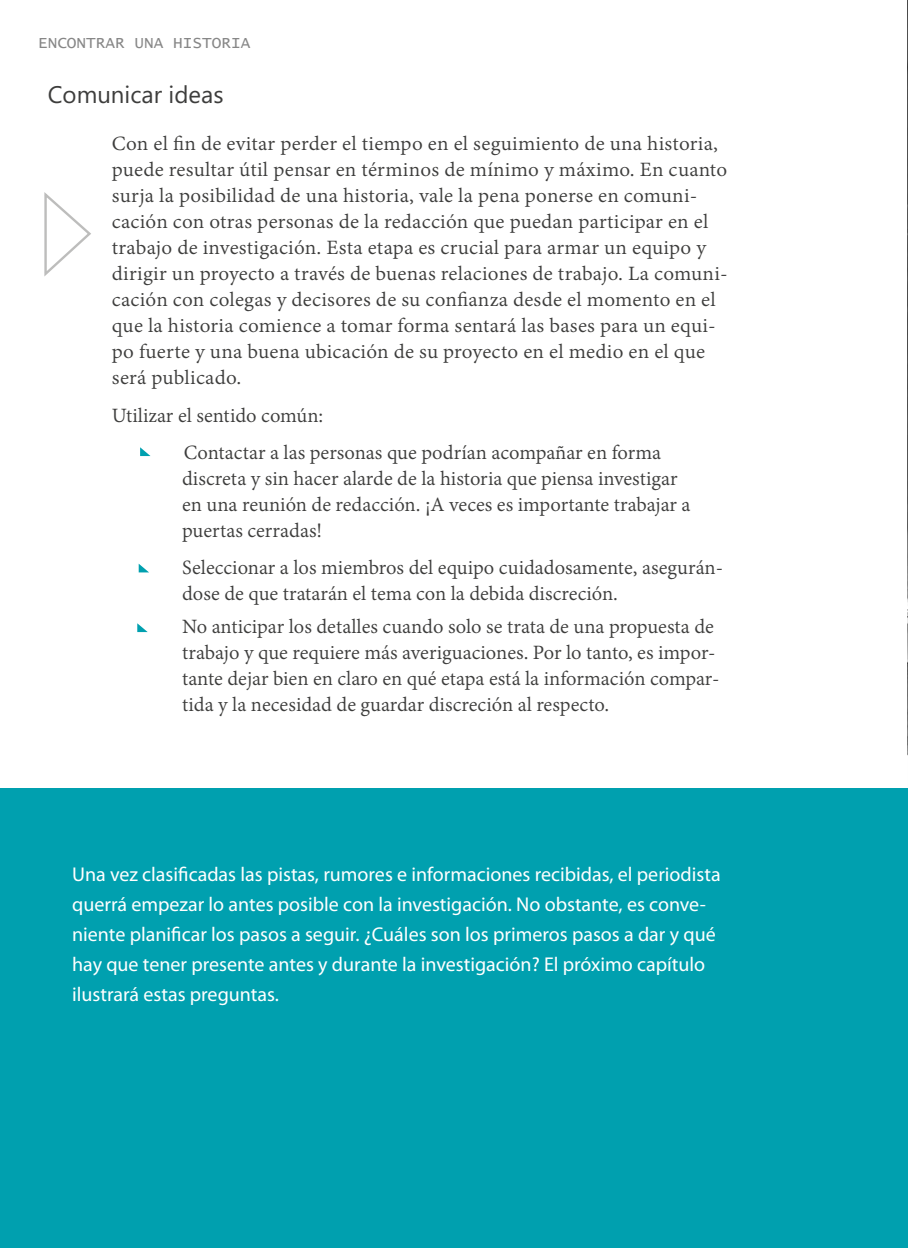
<style>
.page{position:relative;width:908px;height:1248px;background:#fff}
.page>*{position:absolute;margin:0;border:0;box-sizing:border-box;transform-origin:0 0}
.t1{font:24px "Microsoft Phags Pa";color:#3d3d3c}
.t2{font:22px/26px "Adobe Devanagari";color:#3d3d3c}
.t3{font:20px/30px "Myriad Pro";color:#fff}
.t4{font:16px "Lucida Console";color:#878787}
</style>
<div class="page">
<div style="left:0;top:788px;width:907px;height:459px;background:#00a0af"></div>
<svg style="left:44px;top:192px;width:47px;height:85px"></svg>
<svg style="left:139px;top:564px;width:10px;height:8px"></svg>
<svg style="left:137px;top:623px;width:11px;height:9px"></svg>
<svg style="left:140px;top:447px;width:10px;height:9px"></svg>
<p class="t4" style="left:38px;top:35px;width:214px">ENCONTRAR UNA HISTORIA</p>
<p class="t1" style="left:48px;top:78px;width:177px">Comunicar ideas</p>
<p class="t2" style="left:112px;top:132px;width:617px">Con el fin de evitar perder el tiempo en el seguimiento de una historia, puede resultar útil pensar en términos de mínimo y máximo. En cuanto surja la posibilidad de una historia, vale la pena ponerse en comuni&shy;cación con otras personas de la redacción que puedan participar en el trabajo de investigación. Esta etapa es crucial para armar un equipo y dirigir un proyecto a través de buenas relaciones de trabajo. La comuni&shy;cación con colegas y decisores de su confianza desde el momento en el que la historia comience a tomar forma sentará las bases para un equi&shy;po fuerte y una buena ubicación de su proyecto en el medio en el que será publicado.</p>
<p class="t2" style="left:184px;top:398px;width:478px;line-height:37.4px;text-indent:-72px">Utilizar el sentido común:<br>Contactar a las personas que podrían acompañar en forma</p>
<p class="t2" style="left:182px;top:467px;width:509px">discreta y sin hacer alarde de la historia que piensa investigar en una reunión de redacción. ¡A veces es importante trabajar a puertas cerradas!</p>
<p class="t2" style="left:182px;top:556px;width:542px">Seleccionar a los miembros del equipo cuidadosamente, asegurán&shy;dose de que tratarán el tema con la debida discreción.</p>
<p class="t2" style="left:182px;top:615px;width:538px">No anticipar los detalles cuando solo se trata de una propuesta de trabajo y que requiere más averiguaciones. Por lo tanto, es impor&shy;tante dejar bien en claro en qué etapa está la información compar&shy;tida y la necesidad de guardar discreción al respecto.</p>
<p class="t3" style="left:72px;top:859px;width:650px">Una vez clasificadas las pistas, rumores e informaciones recibidas, el periodista querrá empezar lo antes posible con la investigación. No obstante, es conve&shy;niente planificar los pasos a seguir. ¿Cuáles son los primeros pasos a dar y qué hay que tener presente antes y durante la investigación? El próximo capítulo ilustrará estas preguntas.</p>
</div>
